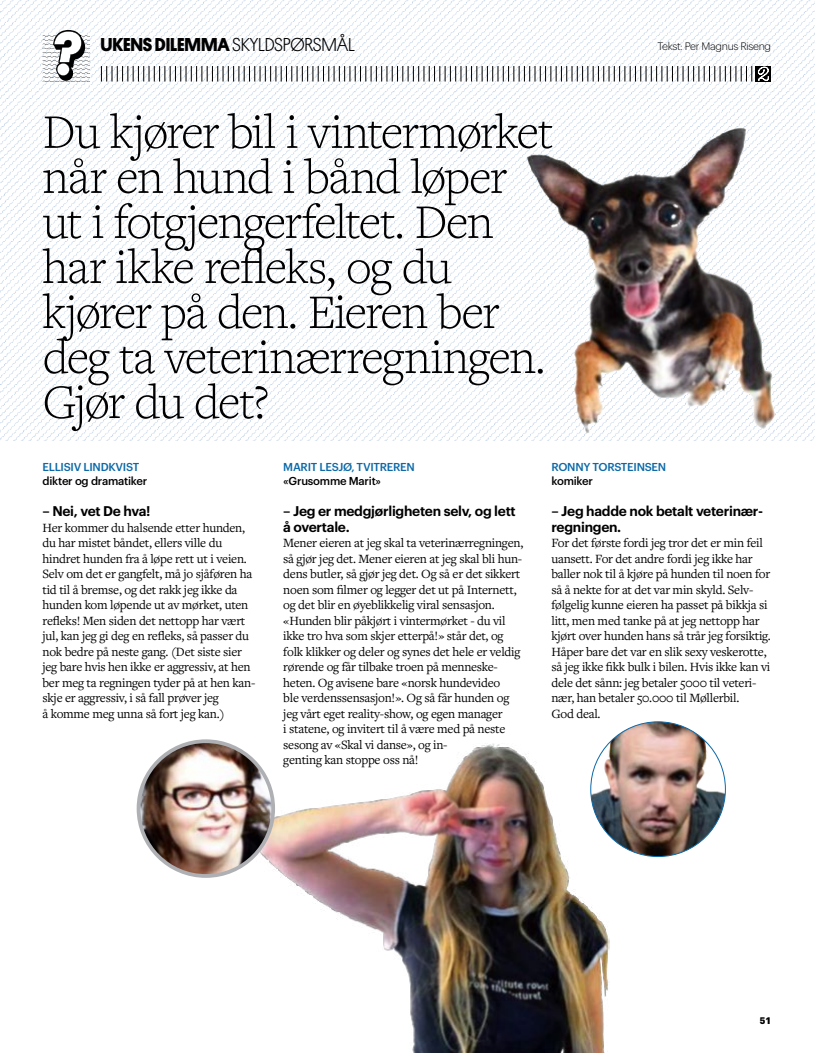
<style>
.page{position:relative;width:815px;height:1053px;background:#fff}
.page>*{position:absolute;margin:0;border:0;box-sizing:border-box;transform-origin:0 0}
.t1{font:300 50px/45px "Freight Text Pro";letter-spacing:-.03em;color:#000}
.t2{font:300 18.75px "Platform";letter-spacing:-.01em;color:#000}
.t3{font:600 13.75px/15.5px "Graphik";letter-spacing:-.02em;color:#000}
.t4{font:13.12px/15.5px "Freight Text Pro";letter-spacing:-.02em;color:#000}
.t5{font:500 11.25px "Graphik";letter-spacing:-.025em;color:#0c69a8}
.t6{font:500 11.25px "Graphik";letter-spacing:-.02em;color:#000}
.t7{font:300 10.62px "Graphik";letter-spacing:-.03em;color:#000}
.t8{font:700 9.38px "Graphik";color:#000}
.s1{font-weight:700}
</style>
<div class="page">
<img style="left:0;top:0;width:815px;height:440px">
<svg style="left:43px;top:30px;width:47px;height:52px"></svg>
<div style="left:756px;top:66px;width:15px;height:16px;background:#000"></div>
<svg style="left:101px;top:66px;width:668px;height:15px"></svg>
<img style="left:256px;top:743px;width:353px;height:309px">
<img style="left:139px;top:741px;width:134px;height:134px;border-radius:67px">
<div style="left:137px;top:739px;width:138px;height:138px;border:4px solid #aeb0b3;border-radius:50%"></div>
<img style="left:591px;top:721px;width:134px;height:135px;border-radius:67px">
<img style="left:518px;top:120px;width:266px;height:321px">
<h2 class="t2" style="left:101px;top:31px;width:256px"><span class="s1">UKENS DILEMMA</span> SKYLDSPØRSMÅL</h2>
<h1 class="t1" style="left:43px;top:108px;width:512px">Du kjører bil i vintermørket når en hund i bånd løper ut i fotgjengerfeltet. Den har ikke refleks, og du kjører på den. Eieren ber deg ta veterinærregningen.<br>Gjør du det?</h1>
<p class="t7" style="left:657px;top:39px;width:115px">Tekst: Per Magnus Riseng</p>
<p class="t5" style="left:43px;top:458px;width:98px">ELLISIV LINDKVIST</p>
<p class="t6" style="left:43px;top:472px;width:106px">DIKTER OG DRAMATIKER</p>
<p class="t3" style="left:43px;top:502px;width:110px">– Nei, vet De hva!</p>
<p class="t4" style="left:43px;top:519px;width:214px">Her kommer du halsende etter hunden, du har mistet båndet, ellers ville du hindret hunden fra å løpe rett ut i veien.<br>Selv om det er gangfelt, må jo sjåføren ha tid til å bremse, og det rakk jeg ikke da hunden kom løpende ut av mørket, uten refleks! Men siden det nettopp har vært jul, kan jeg gi deg en refleks, så passer du nok bedre på neste gang. (Det siste sier jeg bare hvis hen ikke er aggressiv, at hen ber meg ta regningen tyder på at hen kan&shy;skje er aggressiv, i så fall prøver jeg<br>å komme meg unna så fort jeg kan.)</p>
<p class="t5" style="left:283px;top:458px;width:133px">MARIT LESJØ, TVITREREN</p>
<p class="t6" style="left:283px;top:472px;width:99px">«GRUSOMME MARIT»</p>
<p class="t3" style="left:283px;top:502px;width:234px">– Jeg er medgjørligheten selv, og lett å overtale.</p>
<p class="t4" style="left:283px;top:535px;width:242px">Mener eieren at jeg skal ta veterinærregningen, så gjør jeg det. Mener eieren at jeg skal bli hun&shy;dens butler, så gjør jeg det. Og så er det sikkert noen som filmer og legger det ut på Internett, og det blir en øyeblikkelig viral sensasjon. «Hunden blir påkjørt i vintermørket - du vil ikke tro hva som skjer etterpå!» står det, og folk klikker og deler og synes det hele er veldig rørende og får tilbake troen på menneske&shy;heten. Og avisene bare «norsk hundevideo<br>ble verdenssensasjon!». Og så får hunden og jeg vårt eget reality-show, og egen manager<br>i statene, og invitert til å være med på neste sesong av «Skal vi danse», og in-<br>genting kan stoppe oss nå!</p>
<p class="t5" style="left:551px;top:458px;width:116px">RONNY TORSTEINSEN</p>
<p class="t6" style="left:551px;top:472px;width:43px">KOMIKER</p>
<p class="t3" style="left:551px;top:502px;width:213px">– Jeg hadde nok betalt veterinær&shy;regningen.</p>
<p class="t4" style="left:551px;top:535px;width:221px">For det første fordi jeg tror det er min feil uansett. For det andre fordi jeg ikke har baller nok til å kjøre på hunden til noen for så å nekte for at det var min skyld. Selv&shy;følgelig kunne eieren ha passet på bikkja si litt, men med tanke på at jeg nettopp har kjørt over hunden hans så trår jeg forsiktig.<br>Håper bare det var en slik sexy veskerotte, så jeg ikke fikk bulk i bilen. Hvis ikke kan vi dele det sånn: jeg betaler 5000 til veteri&shy;nær, han betaler 50.000 til Møllerbil.<br>God deal.</p>
<p class="t8" style="left:760px;top:1013px;width:13px">51</p>
</div>
